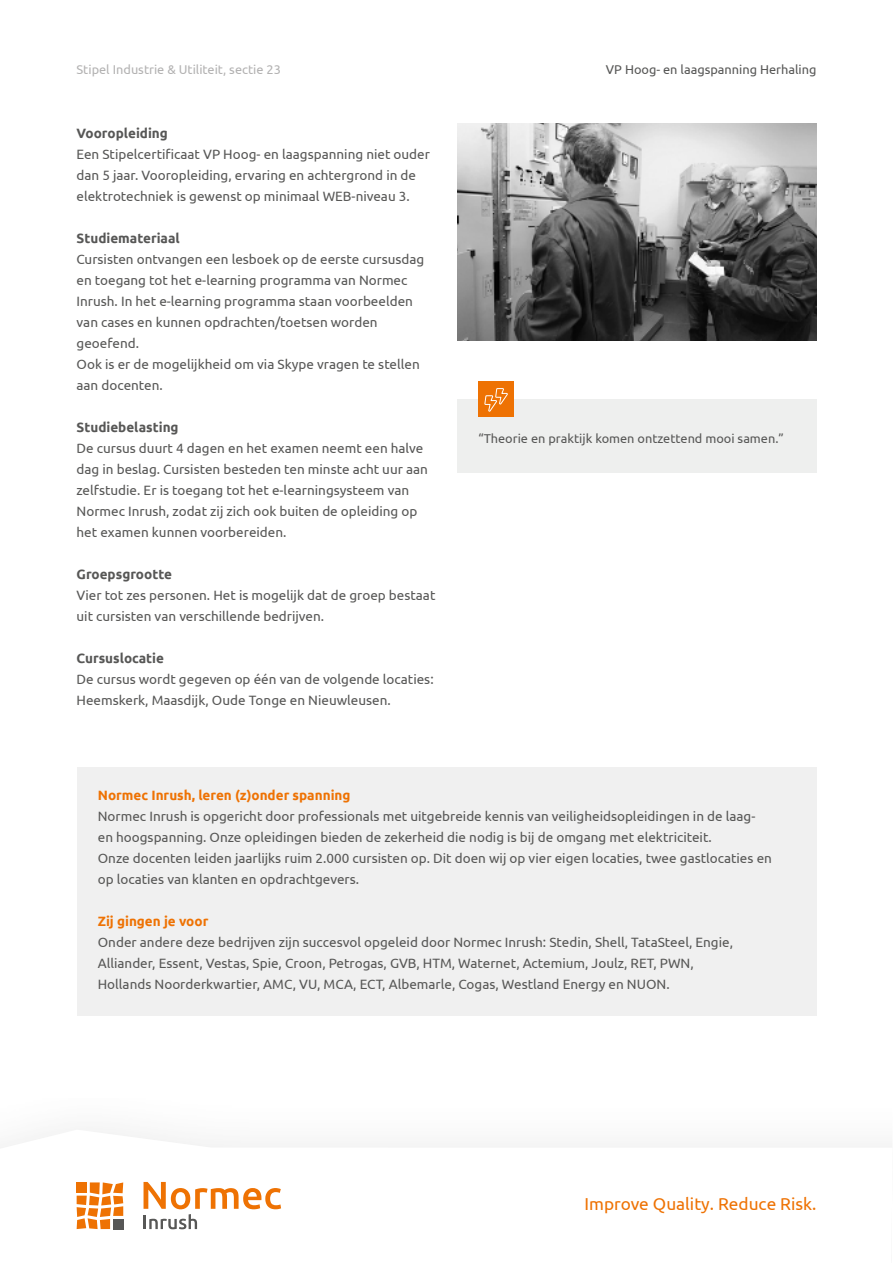
<style>
.page{position:relative;width:893px;height:1263px;background:#fff}
.page>*{position:absolute;margin:0;border:0;box-sizing:border-box;transform-origin:0 0}
.t1{font:17.25px "Ubuntu";color:#ee7203}
.t2{font:13.5px/21px "Ubuntu";color:#575756}
.t3{font:700 13.5px "Ubuntu";color:#575756}
.t4{font:700 13.5px "Ubuntu";color:#ee7203}
.t5{font:12.75px "Ubuntu";color:#575756}
.t6{font:12.75px "Ubuntu";color:#b3b2b2}
</style>
<div class="page">
<svg style="left:0;top:1131px;width:892px;height:99px"></svg>
<svg style="left:144px;top:1182px;width:137px;height:47px"></svg>
<svg style="left:77px;top:1182px;width:46px;height:47px"></svg>
<img style="left:457px;top:123px;width:359px;height:218px">
<div style="left:457px;top:399px;width:359px;height:73px;background:#eeefee"></div>
<div style="left:478px;top:381px;width:36px;height:36px;background:#ee7203"></div>
<svg style="left:484px;top:388px;width:24px;height:24px"></svg>
<div style="left:77px;top:767px;width:739px;height:249px;background:#f0f0f0"></div>
<p class="t6" style="left:77px;top:62px;width:206px">Stipel Industrie &amp; Utiliteit, sectie 23</p>
<p class="t5" style="left:606px;top:62px;width:212px">VP Hoog- en laagspanning Herhaling</p>
<p class="t3" style="left:77px;top:125px;width:93px">Vooropleiding</p>
<p class="t2" style="left:77px;top:143px;width:355px">Een Stipelcertificaat VP Hoog- en laagspanning niet ouder dan 5 jaar. Vooropleiding, ervaring en achtergrond in de elektrotechniek is gewenst op minimaal WEB-niveau 3.</p>
<p class="t3" style="left:77px;top:230px;width:105px">Studiemateriaal</p>
<p class="t2" style="left:77px;top:248px;width:349px">Cursisten ontvangen een lesboek op de eerste cursusdag en toegang tot het e-learning programma van Normec Inrush. In het e-learning programma staan voorbeelden van cases en kunnen opdrachten/toetsen worden geoefend.<br>Ook is er de mogelijkheid om via Skype vragen te stellen aan docenten.</p>
<p class="t3" style="left:77px;top:419px;width:104px">Studiebelasting</p>
<p class="t2" style="left:77px;top:437px;width:353px">De cursus duurt 4 dagen en het examen neemt een halve dag in beslag. Cursisten besteden ten minste acht uur aan zelfstudie. Er is toegang tot het e-learningsysteem van Normec Inrush, zodat zij zich ook buiten de opleiding op het examen kunnen voorbereiden.</p>
<p class="t3" style="left:77px;top:566px;width:97px">Groepsgrootte</p>
<p class="t2" style="left:77px;top:584px;width:360px">Vier tot zes personen. Het is mogelijk dat de groep bestaat uit cursisten van verschillende bedrijven.</p>
<p class="t3" style="left:77px;top:650px;width:89px">Cursuslocatie</p>
<p class="t2" style="left:77px;top:668px;width:359px">De cursus wordt gegeven op één van de volgende locaties:<br>Heemskerk, Maasdijk, Oude Tonge en Nieuwleusen.</p>
<p class="t5" style="left:478px;top:430px;width:307px">“Theorie en praktijk komen ontzettend mooi samen.”</p>
<p class="t4" style="left:98px;top:787px;width:254px">Normec Inrush, leren (z)onder spanning</p>
<p class="t2" style="left:98px;top:805px;width:676px">Normec Inrush is opgericht door professionals met uitgebreide kennis van veiligheidsopleidingen in de laag&shy;en hoogspanning. Onze opleidingen bieden de zekerheid die nodig is bij de omgang met elektriciteit.<br>Onze docenten leiden jaarlijks ruim 2.000 cursisten op. Dit doen wij op vier eigen locaties, twee gastlocaties en op locaties van klanten en opdrachtgevers.</p>
<p class="t4" style="left:98px;top:913px;width:112px">Zij gingen je voor</p>
<p class="t2" style="left:98px;top:931px;width:637px">Onder andere deze bedrijven zijn succesvol opgeleid door Normec Inrush: Stedin, Shell, TataSteel, Engie,<br>Alliander, Essent, Vestas, Spie, Croon, Petrogas, GVB, HTM, Waternet, Actemium, Joulz, RET, PWN,<br>Hollands Noorderkwartier, AMC, VU, MCA, ECT, Albemarle, Cogas, Westland Energy en NUON.</p>
<p class="t1" style="left:585px;top:1193px;width:233px">Improve Quality. Reduce Risk.</p>
</div>
